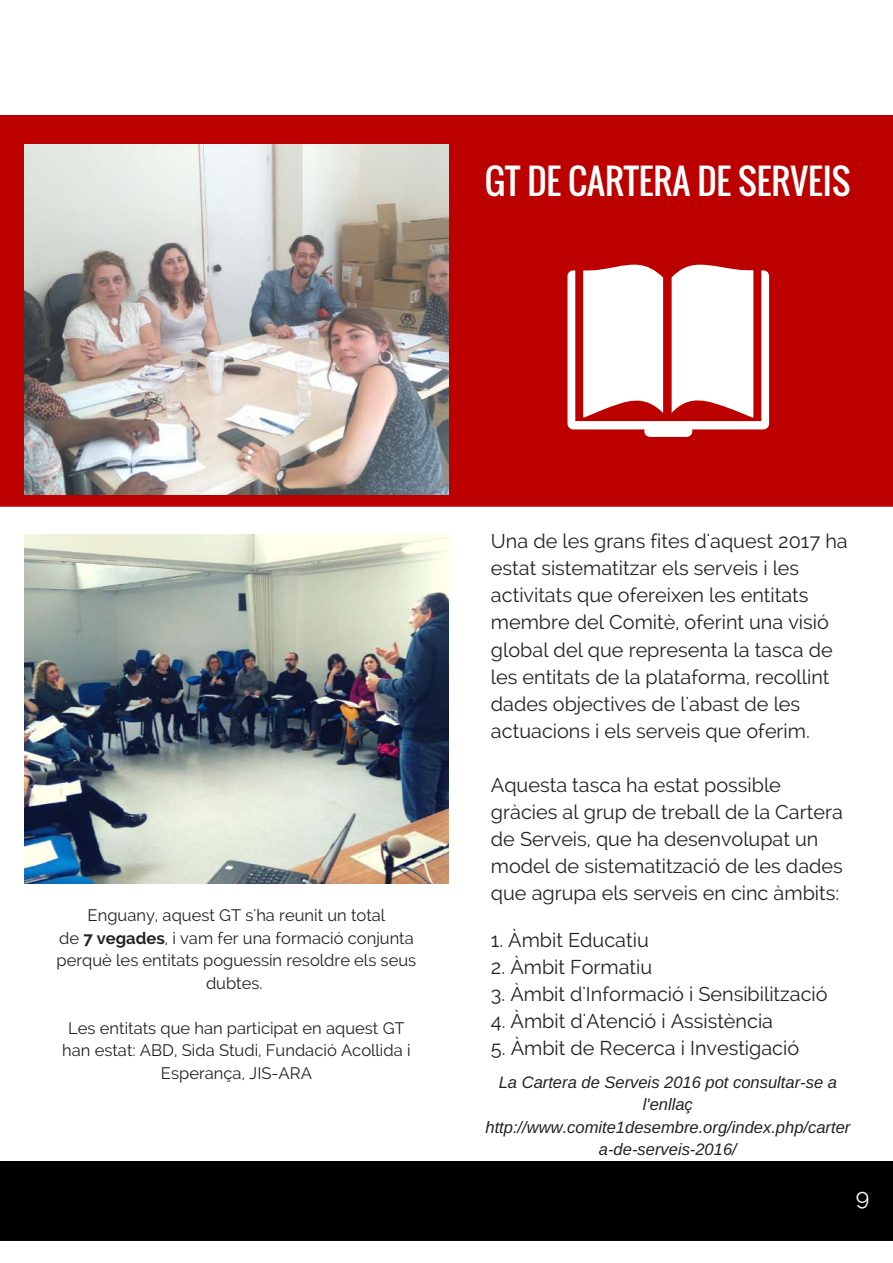
<style>
.page{position:relative;width:893px;height:1263px;background:#fff}
.page>*{position:absolute;margin:0;border:0;box-sizing:border-box;transform-origin:0 0}
.t1{font:34.8px "Oswald";color:#fff}
.t2{font:23.25px "Raleway";color:#fff}
.t3{font:19.8px/27px "Raleway";color:#222}
.t4{font:16.5px/22.5px "Raleway";color:#222;text-align:center}
.t5{font:italic 16.5px/22.5px "Arimo";color:#222;text-align:center}
.s1{font-weight:700}
</style>
<div class="page">
<div style="left:0;top:115px;width:893px;height:392px;background:#bc0000"></div>
<div style="left:0;top:1161px;width:893px;height:80px;background:#000"></div>
<img style="left:25px;top:144px;width:423px;height:350px">
<img style="left:25px;top:535px;width:423px;height:349px">
<svg style="left:567px;top:265px;width:202px;height:172px"></svg>
<h1 class="t1" style="left:485px;top:155px;width:367px">GT DE CARTERA DE SERVEIS</h1>
<p class="t4" style="left:57px;top:904px;width:361px">Enguany, aquest GT s'ha reunit un total<br>de <span class="s1">7 vegades</span>, i vam fer una formació conjunta perquè les entitats poguessin resoldre els seus dubtes.</p>
<p class="t4" style="left:62px;top:1017px;width:350px">Les entitats que han participat en aquest GT han estat: ABD, Sida Studi, Fundació Acollida i<br>Esperança, JIS-ARA</p>
<p class="t3" style="left:491px;top:528px;width:358px">Una de les grans fites d'aquest 2017 ha estat sistematitzar els serveis i les activitats que ofereixen les entitats membre del Comitè, oferint una visió global del que representa la tasca de les entitats de la plataforma, recollint dades objectives de l'abast de les actuacions i els serveis que oferim.</p>
<p class="t3" style="left:491px;top:771px;width:353px">Aquesta tasca ha estat possible gràcies al grup de treball de la Cartera de Serveis, que ha desenvolupat un model de sistematització de les dades que agrupa els serveis en cinc àmbits:</p>
<p class="t3" style="left:491px;top:926px;width:159px">1. Àmbit Educatiu</p>
<p class="t3" style="left:491px;top:953px;width:163px">2. Àmbit Formatiu</p>
<p class="t3" style="left:491px;top:980px;width:338px">3. Àmbit d'Informació i Sensibilització</p>
<p class="t3" style="left:491px;top:1007px;width:284px">4. Àmbit d'Atenció i Assistència</p>
<p class="t3" style="left:491px;top:1035px;width:310px">5. Àmbit de Recerca i Investigació</p>
<p class="t5" style="left:485px;top:1071px;width:366px">La Cartera de Serveis 2016 pot consultar-se a l'enllaç http://www.comite1desembre.org/index.php/carter a-de-serveis-2016/</p>
<p class="t2" style="left:856px;top:1183px;width:15px">9</p>
</div>
